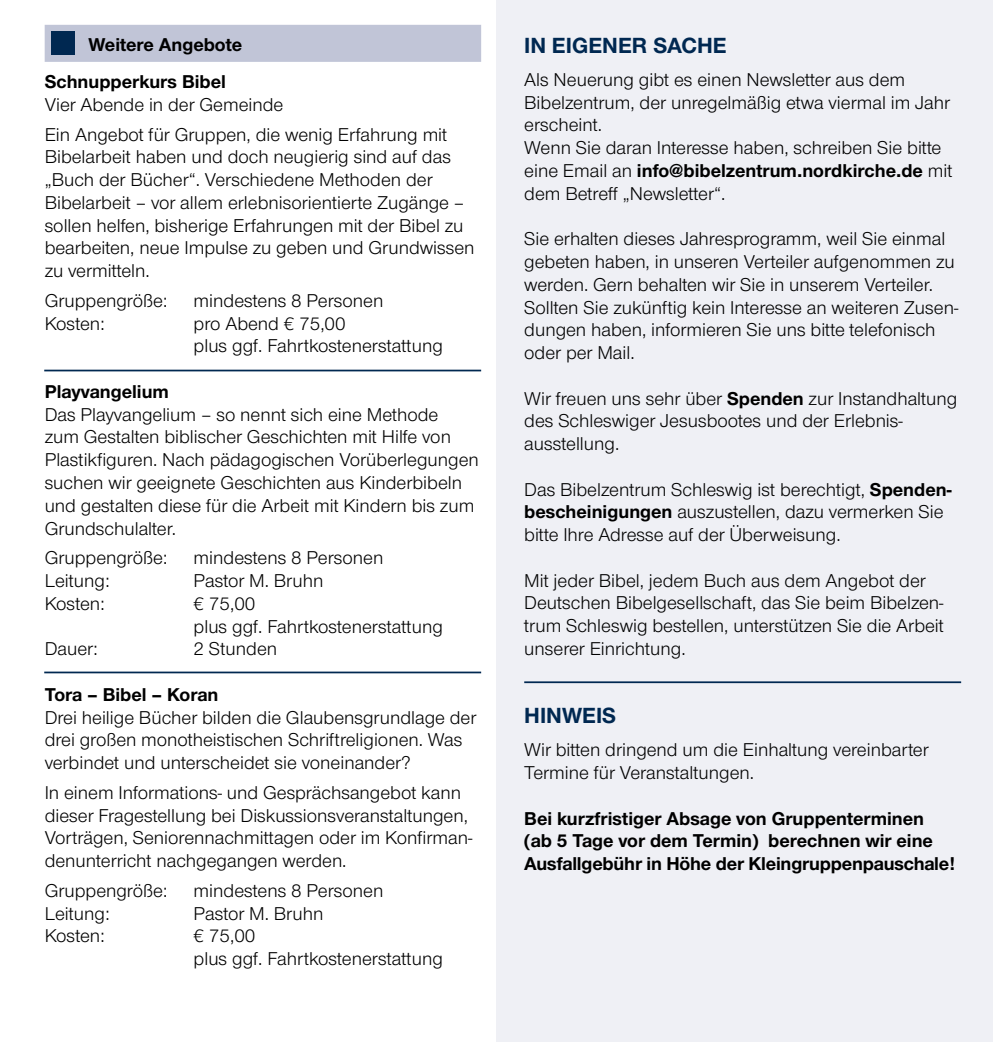
<style>
.page{position:relative;width:993px;height:1042px;background:#fff}
.page>*{position:absolute;margin:0;border:0;box-sizing:border-box;transform-origin:0 0}
.t1{font:700 22.75px "Nordelbica";color:#002851}
.t2{font:19.25px/22.8px "Nordelbica";color:#000}
.t3{font:700 19.25px/22.8px "Nordelbica";color:#000}
.s1{font-weight:700}
</style>
<div class="page">
<div style="left:45px;top:25px;width:436px;height:37px;background:#c1c5d7"></div>
<div style="left:52px;top:32px;width:23px;height:23px;background:#002851"></div>
<hr style="left:44px;top:370px;width:437px;height:1px;background:#002851">
<hr style="left:44px;top:671px;width:437px;height:2px;background:#002851">
<div style="left:496px;top:0;width:496px;height:1042px;background:#eff0f5"></div>
<hr style="left:524px;top:681px;width:436px;height:2px;background:#002851">
<p class="t3" style="left:45px;top:25px;width:199px;line-height:37.6px;text-indent:44px">Weitere Angebote<br>Schnupperkurs Bibel</p>
<p class="t2" style="left:45px;top:90px;width:404px;line-height:29.8px">Vier Abende in der Gemeinde<br>Ein Angebot für Gruppen, die wenig Erfahrung mit</p>
<p class="t2" style="left:45px;top:146px;width:431px">Bibelarbeit haben und doch neugierig sind auf das „Buch der Bücher“. Verschiedene Methoden der Bibelarbeit – vor allem erlebnisorientierte Zugänge – sollen helfen, bisherige Erfahrungen mit der Bibel zu bearbeiten, neue Impulse zu geben und Grundwissen zu vermitteln.</p>
<p class="t2" style="left:45px;top:289px;width:124px">Gruppengröße:</p>
<p class="t2" style="left:193px;top:289px;width:191px">mindestens 8 Personen</p>
<p class="t2" style="left:45px;top:312px;width:62px">Kosten:</p>
<p class="t2" style="left:193px;top:312px;width:251px">pro Abend € 75,00<br>plus ggf. Fahrtkostenerstattung</p>
<p class="t3" style="left:45px;top:380px;width:126px">Playvangelium</p>
<p class="t2" style="left:45px;top:403px;width:435px">Das Playvangelium – so nennt sich eine Methode<br>zum Gestalten biblischer Geschichten mit Hilfe von Plastikfiguren. Nach pädagogischen Vorüberlegungen suchen wir geeignete Geschichten aus Kinderbibeln und gestalten diese für die Arbeit mit Kindern bis zum Grundschulalter.</p>
<p class="t2" style="left:45px;top:547px;width:124px">Gruppengröße:</p>
<p class="t2" style="left:193px;top:547px;width:191px">mindestens 8 Personen</p>
<p class="t2" style="left:45px;top:569px;width:66px">Leitung:</p>
<p class="t2" style="left:193px;top:569px;width:131px">Pastor M. Bruhn</p>
<p class="t2" style="left:45px;top:592px;width:62px">Kosten:</p>
<p class="t2" style="left:193px;top:592px;width:251px">€ 75,00<br>plus ggf. Fahrtkostenerstattung</p>
<p class="t2" style="left:45px;top:638px;width:55px">Dauer:</p>
<p class="t2" style="left:193px;top:638px;width:85px">2 Stunden</p>
<p class="t3" style="left:45px;top:683px;width:175px">Tora – Bibel – Koran</p>
<p class="t2" style="left:45px;top:706px;width:433px">Drei heilige Bücher bilden die Glaubensgrundlage der drei großen monotheistischen Schriftreligionen. Was verbindet und unterscheidet sie voneinander?</p>
<p class="t2" style="left:45px;top:781px;width:429px">In einem Informations- und Gesprächsangebot kann dieser Fragestellung bei Diskussionsveranstaltungen, Vorträgen, Seniorennachmittagen oder im Konfirman&shy;denunterricht nachgegangen werden.</p>
<p class="t2" style="left:45px;top:879px;width:124px">Gruppengröße:</p>
<p class="t2" style="left:193px;top:879px;width:191px">mindestens 8 Personen</p>
<p class="t2" style="left:45px;top:902px;width:66px">Leitung:</p>
<p class="t2" style="left:193px;top:902px;width:131px">Pastor M. Bruhn</p>
<p class="t2" style="left:45px;top:925px;width:62px">Kosten:</p>
<p class="t2" style="left:193px;top:925px;width:251px">€ 75,00<br>plus ggf. Fahrtkostenerstattung</p>
<p class="t1" style="left:524px;top:32px;width:204px">IN EIGENER SACHE</p>
<p class="t2" style="left:524px;top:68px;width:429px">Als Neuerung gibt es einen Newsletter aus dem Bibelzentrum, der unregelmäßig etwa viermal im Jahr erscheint.<br>Wenn Sie daran Interesse haben, schreiben Sie bitte eine Email an <span class="s1">info@bibelzentrum.nordkirche.de</span> mit dem Betreff „Newsletter“.</p>
<p class="t2" style="left:524px;top:228px;width:435px">Sie erhalten dieses Jahresprogramm, weil Sie einmal gebeten haben, in unseren Verteiler aufgenommen zu werden. Gern behalten wir Sie in unserem Verteiler.<br>Sollten Sie zukünftig kein Interesse an weiteren Zusen&shy;dungen haben, informieren Sie uns bitte telefonisch oder per Mail.</p>
<p class="t2" style="left:524px;top:387px;width:434px">Wir freuen uns sehr über <span class="s1">Spenden</span> zur Instandhaltung des Schleswiger Jesusbootes und der Erlebnis&shy;ausstellung.</p>
<p class="t2" style="left:524px;top:478px;width:428px">Das Bibelzentrum Schleswig ist berechtigt, <span class="s1">Spenden&shy;bescheinigungen</span> auszustellen, dazu vermerken Sie bitte Ihre Adresse auf der Überweisung.</p>
<p class="t2" style="left:524px;top:569px;width:421px">Mit jeder Bibel, jedem Buch aus dem Angebot der Deutschen Bibelgesellschaft, das Sie beim Bibelzen&shy;trum Schleswig bestellen, unterstützen Sie die Arbeit unserer Einrichtung.</p>
<p class="t1" style="left:524px;top:702px;width:93px">HINWEIS</p>
<p class="t2" style="left:524px;top:739px;width:406px">Wir bitten dringend um die Einhaltung vereinbarter<br>Termine für Veranstaltungen.</p>
<p class="t3" style="left:524px;top:807px;width:432px">Bei kurzfristiger Absage von Gruppenterminen (ab 5 Tage vor dem Termin) berechnen wir eine<br>Ausfallgebühr in Höhe der Kleingruppenpauschale!</p>
</div>
